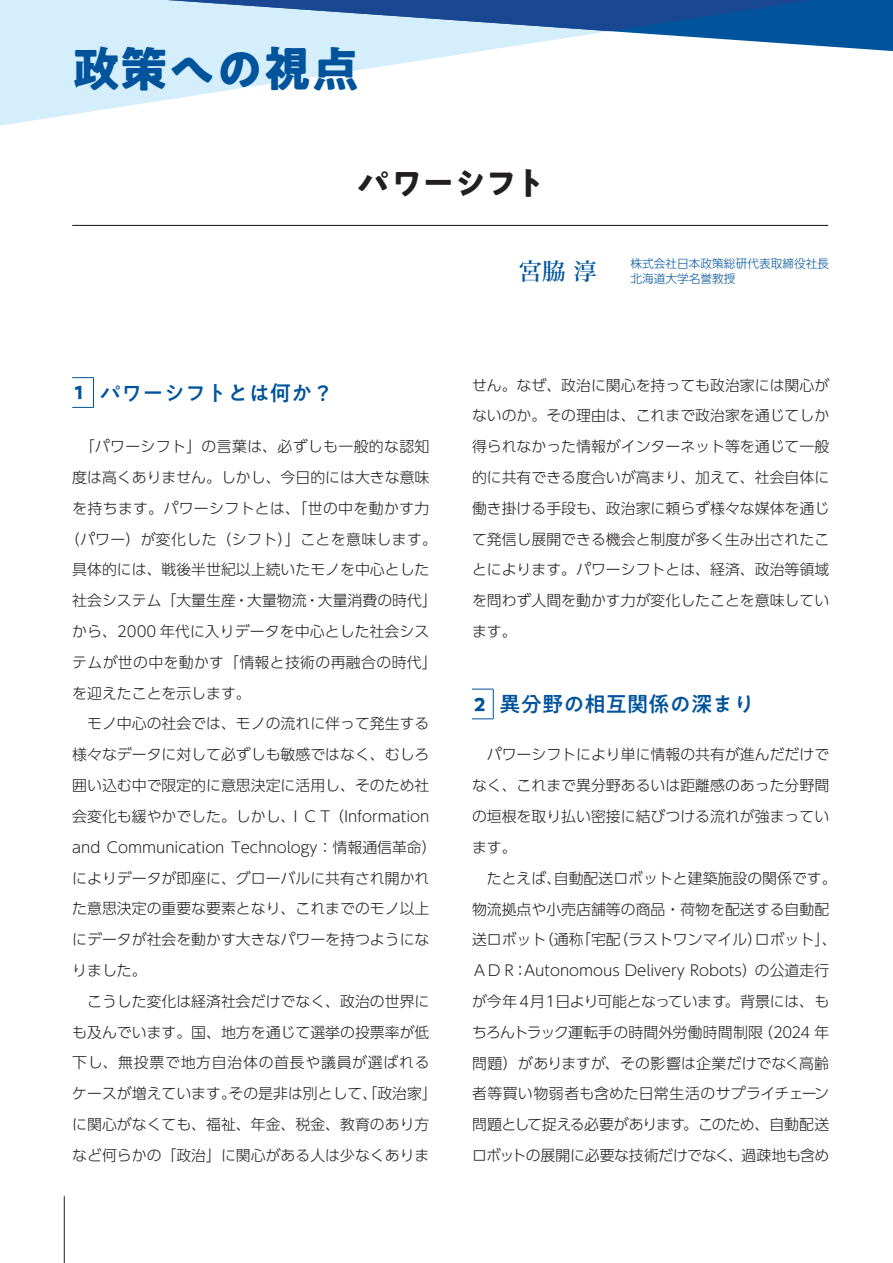
<style>
.page{position:relative;width:893px;height:1263px;background:#fff}
.page>*{position:absolute;margin:0;border:0;box-sizing:border-box;transform-origin:0 0}
.t1{font:47.85px "PA1 Gothic Std N Bold 90 msp RKSJ H";color:#01549c}
.t2{font:31.95px "PA1 Gothic Std N Bold 90 msp RKSJ H";letter-spacing:-.01em;color:#231f20}
.t3{font:23.4px "Hira Min Std W5 90 msp RKSJ H";color:#01549c}
.t4{font:21.3px "PA1 Gothic Std N Medium 90 msp RKSJ H";color:#01549c}
.t5{font:14.85px/30.8px "UD Shin Go Pr 6 Light 90 msp RKSJ H";color:#231f20;text-align:justify}
.t6{font:14.85px "UD Shin Go Pr 6 Light 90 msp RKSJ H";letter-spacing:.025em;color:#231f20}
.t7{font:14.85px "UD Shin Go Pr 6 Light 90 msp RKSJ H";letter-spacing:.05em;color:#231f20}
.t8{font:11.7px/14.9px "UD Shin Go Pr 6 Light 90 msp RKSJ H";color:#01549c}
.s1{font-family:"PA1 Gothic Std N Bold 90 msp RKSJ H";font-size:18px}
</style>
<div class="page">
<hr style="left:64px;top:1196px;width:1px;height:67px;background:#231f20">
<svg style="left:0;top:52px;width:474px;height:74px"></svg>
<svg style="left:0;top:31px;width:893px;height:21px;fill:#d4effb"></svg>
<svg style="left:0;top:0;width:893px;height:31px;background:#6492c0"></svg>
<hr style="left:72px;top:225px;width:756px;height:1px;background:#231f20">
<svg style="left:72px;top:377px;width:22px;height:31px"></svg>
<svg style="left:472px;top:689px;width:21px;height:1px"></svg>
<hr style="left:493px;top:689px;width:1px;height:30px;background:#01549c">
<svg style="left:472px;top:719px;width:21px;height:1px"></svg>
<h1 class="t1" style="left:72px;top:51px;width:289px">政策への視点</h1>
<h2 class="t2" style="left:357px;top:171px;width:191px">パワーシフト</h2>
<h3 class="t4" style="left:74px;top:385px;width:261px"><span class="s1">1</span> パワーシフトとは何か？</h3>
<p class="t6" style="left:80px;top:441px;width:351px">「パワーシフト」の言葉は、必ずしも一般的な認知</p>
<p class="t5" style="left:72px;top:464px;width:359px">度は高くありません。しかし、今日的には大きな意味</p>
<p class="t6" style="left:72px;top:503px;width:359px">を持ちます。パワーシフトとは、「世の中を動かす力</p>
<p class="t6" style="left:65px;top:533px;width:374px">（パワー）が変化した（シフト）」ことを意味します。</p>
<p class="t5" style="left:72px;top:556px;width:359px">具体的には、戦後半世紀以上続いたモノを中心とした</p>
<p class="t5" style="left:72px;top:587px;width:366px">社会システム「大量生産・大量物流・大量消費の時代」</p>
<p class="t5" style="left:72px;top:618px;width:359px">から、2000 年代に入りデータを中心とした社会シス</p>
<p class="t6" style="left:72px;top:657px;width:366px">テムが世の中を動かす「情報と技術の再融合の時代」</p>
<p class="t5" style="left:72px;top:680px;width:180px">を迎えたことを示します。</p>
<p class="t5" style="left:72px;top:710px;width:359px">　モノ中心の社会では、モノの流れに伴って発生する</p>
<p class="t5" style="left:72px;top:741px;width:359px">様々なデータに対して必ずしも敏感ではなく、むしろ</p>
<p class="t5" style="left:72px;top:772px;width:359px">囲い込む中で限定的に意思決定に活用し、そのため社</p>
<p class="t5" style="left:72px;top:803px;width:359px">会変化も緩やかでした。しかし、ＩＣＴ（Information</p>
<p class="t5" style="left:72px;top:834px;width:366px">and Communication Technology：情報通信革命）</p>
<p class="t5" style="left:72px;top:865px;width:359px">によりデータが即座に、グローバルに共有され開かれ</p>
<p class="t5" style="left:72px;top:895px;width:359px">た意思決定の重要な要素となり、これまでのモノ以上</p>
<p class="t5" style="left:72px;top:926px;width:359px">にデータが社会を動かす大きなパワーを持つようにな</p>
<p class="t5" style="left:72px;top:957px;width:76px">りました。</p>
<p class="t5" style="left:72px;top:988px;width:359px">　こうした変化は経済社会だけでなく、政治の世界に</p>
<p class="t5" style="left:72px;top:1019px;width:359px">も及んでいます。国、地方を通じて選挙の投票率が低</p>
<p class="t7" style="left:72px;top:1057px;width:359px">下し、無投票で地方自治体の首長や議員が選ばれる</p>
<p class="t5" style="left:72px;top:1080px;width:366px">ケースが増えています。その是非は別として、「政治家」</p>
<p class="t5" style="left:72px;top:1111px;width:359px">に関心がなくても、福祉、年金、税金、教育のあり方</p>
<p class="t5" style="left:72px;top:1142px;width:359px">など何らかの「政治」に関心がある人は少なくありま</p>
<h3 class="t3" style="left:519px;top:263px;width:79px">宮脇 淳</h3>
<p class="t8" style="left:630px;top:258px;width:200px">株式会社日本政策総研代表取締役社長北海道大学名誉教授</p>
<p class="t5" style="left:472px;top:372px;width:359px">せん。なぜ、政治に関心を持っても政治家には関心がないのか。その理由は、これまで政治家を通じてしか得られなかった情報がインターネット等を通じて一般的に共有できる度合いが高まり、加えて、社会自体に働き掛ける手段も、政治家に頼らず様々な媒体を通じて発信し展開できる機会と制度が多く生み出されたことによります。パワーシフトとは、経済、政治等領域を問わず人間を動かす力が変化したことを意味しています。</p>
<h3 class="t4" style="left:474px;top:696px;width:282px"><span class="s1">2</span> 異分野の相互関係の深まり</h3>
<p class="t5" style="left:472px;top:741px;width:366px;text-align:left">　パワーシフトにより単に情報の共有が進んだだけでなく、これまで異分野あるいは距離感のあった分野間の垣根を取り払い密接に結びつける流れが強まっています。<br>　たとえば、自動配送ロボットと建築施設の関係です。物流拠点や小売店舗等の商品・荷物を配送する自動配送ロボット（通称「宅配（ラストワンマイル）ロボット」、<br>ＡＤＲ：Autonomous Delivery Robots）の公道走行が今年４月１日より可能となっています。背景には、もちろんトラック運転手の時間外労働時間制限（2024 年問題）がありますが、その影響は企業だけでなく高齢者等買い物弱者も含めた日常生活のサプライチェーン問題として捉える必要があります。このため、自動配送ロボットの展開に必要な技術だけでなく、過疎地も含め</p>
</div>
